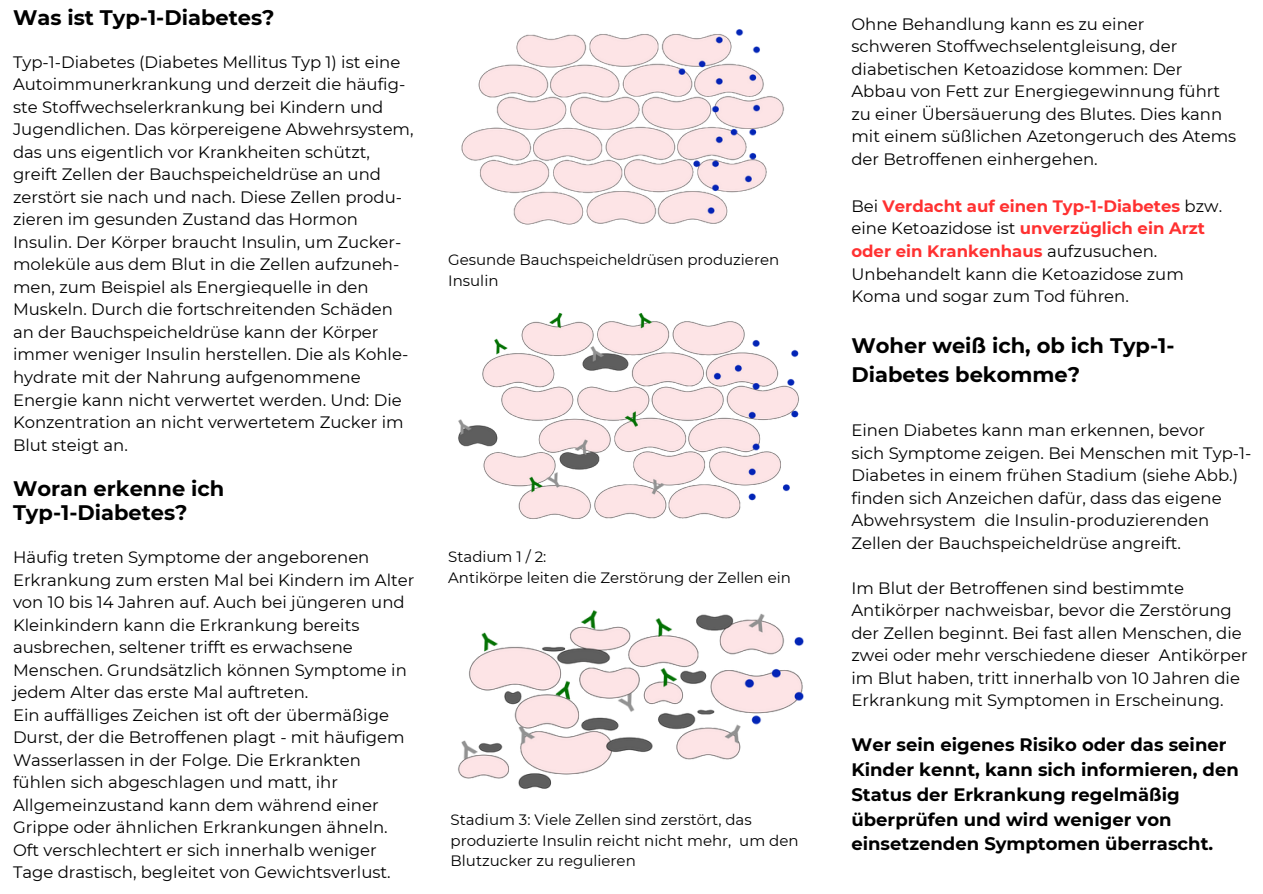
<style>
.page{position:relative;width:1263px;height:894px;background:#fff}
.page>*{position:absolute;margin:0;border:0;box-sizing:border-box;transform-origin:0 0}
.t1{font:700 21px/24.8px "Montserrat";color:#000}
.t2{font:700 18px/24.8px "Montserrat";color:#000}
.t3{font:16.5px/22.5px "Montserrat";color:#000}
.t4{font:15px/20.2px "Montserrat";color:#000}
.s1{font-weight:700;color:#ff3131}
</style>
<div class="page">
<img style="left:458px;top:610px;width:346px;height:179px">
<img style="left:461px;top:29px;width:323px;height:196px">
<img style="left:458px;top:312px;width:341px;height:207px">
<h3 class="t1" style="left:13px;top:5px;width:263px">Was ist Typ-1-Diabetes?</h3>
<h3 class="t3" style="left:13px;top:51px;width:402px">Typ-1-Diabetes (Diabetes Mellitus Typ 1) ist eine Autoimmunerkrankung und derzeit die häufig&shy;ste Stoffwechselerkrankung bei Kindern und Jugendlichen. Das körpereigene Abwehrsystem, das uns eigentlich vor Krankheiten schützt, greift Zellen der Bauchspeicheldrüse an und zerstört sie nach und nach. Diese Zellen produ&shy;zieren im gesunden Zustand das Hormon Insulin. Der Körper braucht Insulin, um Zucker&shy;moleküle aus dem Blut in die Zellen aufzuneh&shy;men, zum Beispiel als Energiequelle in den Muskeln. Durch die fortschreitenden Schäden an der Bauchspeicheldrüse kann der Körper immer weniger Insulin herstellen. Die als Kohle&shy;hydrate mit der Nahrung aufgenommene Energie kann nicht verwertet werden. Und: Die Konzentration an nicht verwertetem Zucker im Blut steigt an.</h3>
<h3 class="t1" style="left:13px;top:475px;width:213px">Woran erkenne ich<br>Typ-1-Diabetes?</h3>
<h1 class="t3" style="left:13px;top:546px;width:403px">Häufig treten Symptome der angeborenen Erkrankung zum ersten Mal bei Kindern im Alter von 10 bis 14 Jahren auf. Auch bei jüngeren und Kleinkindern kann die Erkrankung bereits ausbrechen, seltener trifft es erwachsene Menschen. Grundsätzlich können Symptome in jedem Alter das erste Mal auftreten.<br>Ein auffälliges Zeichen ist oft der übermäßige Durst, der die Betroffenen plagt - mit häufigem Wasserlassen in der Folge. Die Erkrankten fühlen sich abgeschlagen und matt, ihr Allgemeinzustand kann dem während einer Grippe oder ähnlichen Erkrankungen ähneln.<br>Oft verschlechtert er sich innerhalb weniger Tage drastisch, begleitet von Gewichtsverlust.</h1>
<h3 class="t4" style="left:448px;top:250px;width:333px">Gesunde Bauchspeicheldrüsen produzieren</h3>
<h3 class="t4" style="left:448px;top:270px;width:52px">Insulin</h3>
<h2 class="t4" style="left:448px;top:546px;width:100px">Stadium 1 / 2:</h2>
<p class="t4" style="left:448px;top:567px;width:344px">Antikörpe leiten die Zerstörung der Zellen ein</p>
<p class="t4" style="left:451px;top:809px;width:303px">Stadium 3: Viele Zellen sind zerstört, das</p>
<p class="t4" style="left:451px;top:829px;width:349px">produzierte Insulin reicht nicht mehr, um den<br>Blutzucker zu regulieren</p>
<p class="t3" style="left:851px;top:12px;width:386px">Ohne Behandlung kann es zu einer<br>schweren Stoffwechselentgleisung, der diabetischen Ketoazidose kommen: Der Abbau von Fett zur Energiegewinnung führt zu einer Übersäuerung des Blutes. Dies kann mit einem süßlichen Azetongeruch des Atems der Betroffenen einhergehen.</p>
<p class="t3" style="left:851px;top:195px;width:372px">Bei <span class="s1">Verdacht auf einen Typ-1-Diabetes</span> bzw. eine Ketoazidose ist <span class="s1">unverzüglich ein Arzt oder ein Krankenhaus</span> aufzusuchen.<br>Unbehandelt kann die Ketoazidose zum Koma und sogar zum Tod führen.</p>
<p class="t1" style="left:851px;top:330px;width:325px;line-height:29.2px">Woher weiß ich, ob ich Typ-1-<br>Diabetes bekomme?</p>
<p class="t3" style="left:851px;top:418px;width:401px">Einen Diabetes kann man erkennen, bevor<br>sich Symptome zeigen. Bei Menschen mit Typ-1- Diabetes in einem frühen Stadium (siehe Abb.) finden sich Anzeichen dafür, dass das eigene Abwehrsystem die Insulin-produzierenden Zellen der Bauchspeicheldrüse angreift.</p>
<p class="t3" style="left:851px;top:576px;width:398px">Im Blut der Betroffenen sind bestimmte Antikörper nachweisbar, bevor die Zerstörung der Zellen beginnt. Bei fast allen Menschen, die zwei oder mehr verschiedene dieser Antikörper im Blut haben, tritt innerhalb von 10 Jahren die Erkrankung mit Symptomen in Erscheinung.</p>
<p class="t2" style="left:851px;top:732px;width:389px">Wer sein eigenes Risiko oder das seiner Kinder kennt, kann sich informieren, den Status der Erkrankung regelmäßig überprüfen und wird weniger von einsetzenden Symptomen überrascht.</p>
</div>
